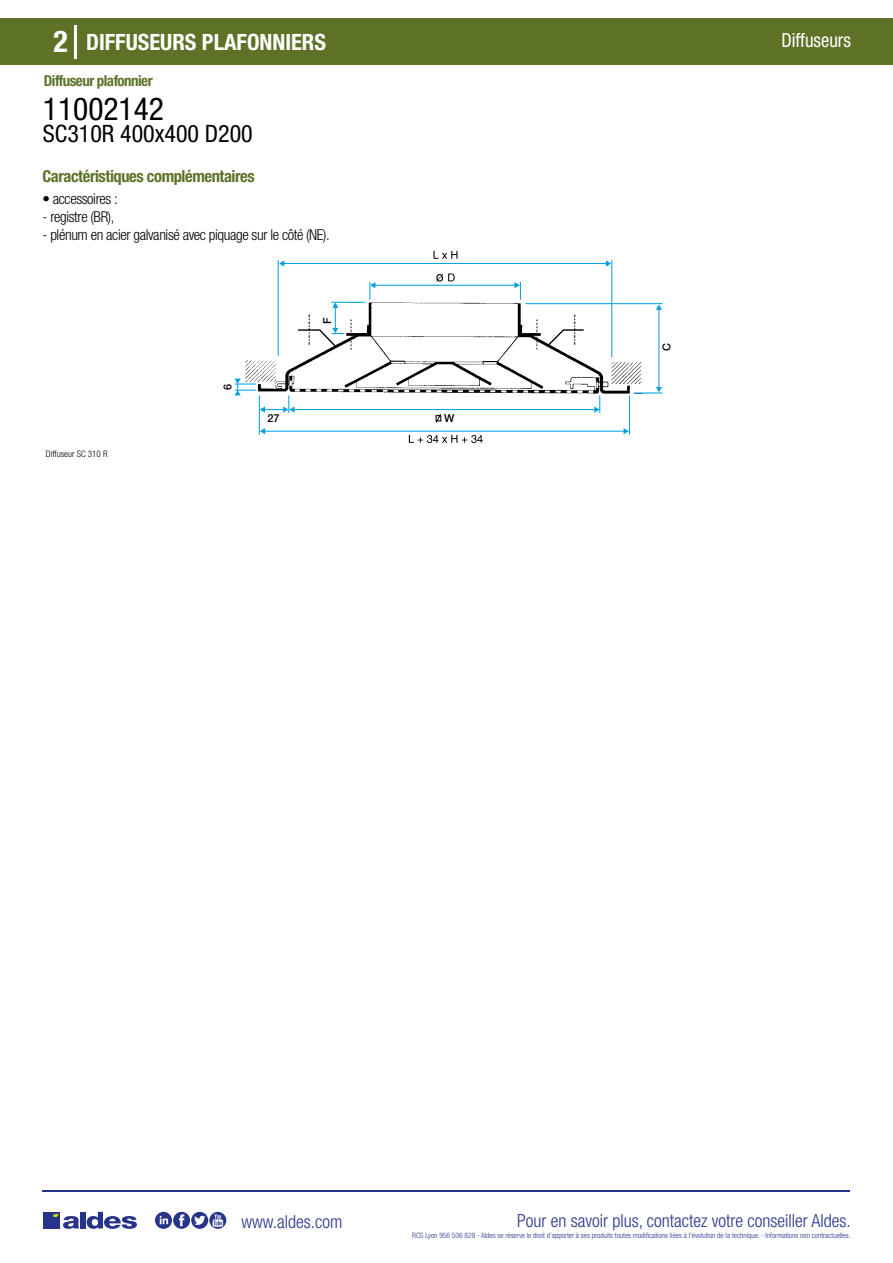
<style>
.page{position:relative;width:893px;height:1263px;background:#fff}
.page>*{position:absolute;margin:0;border:0;box-sizing:border-box;transform-origin:0 0}
.t1{font:condensed 31.5px "Helvetica Neue LT Std";color:#000}
.t2{font:700 condensed 30px "Helvetica Neue LT Std";color:#fff}
.t3{font:condensed 24px "Helvetica Neue LT Std";color:#000}
.t4{font:700 condensed 22.5px "Helvetica Neue LT Std";color:#fff}
.t5{font:condensed 19.5px "Helvetica Neue LT Std";color:#fff;scale:.95 1}
.t6{font:300 condensed 18px "Helvetica Neue";color:#28348b}
.t7{font:700 condensed 16.5px "Helvetica Neue LT Std";letter-spacing:-.025em;color:#5d7227}
.t8{font:300 condensed 15px "Helvetica Neue LT Std";letter-spacing:-.025em;color:#000}
.t9{font:700 condensed 15px "Helvetica Neue LT Std";letter-spacing:-.035em;color:#5d7227}
.t10{font:500 10.95px "Helvetica Neue";color:#000}
.t11{font:300 condensed 9px "Helvetica Neue";color:#000}
.t12{font:300 condensed 7.5px "Helvetica Neue";color:#28348b}
</style>
<div class="page">
<div style="left:0;top:18px;width:893px;height:46px;background:#5d7227"></div>
<hr style="left:74px;top:25px;width:2px;height:33px;background:#fff">
<hr style="left:43px;top:1190px;width:807px;height:1px;background:#28348b">
<svg style="left:155px;top:1212px;width:71px;height:17px"></svg>
<div style="left:43px;top:1212px;width:17px;height:16px;background:#28348b"></div>
<div style="left:80px;top:1212px;width:6px;height:16px;background:#28348b"></div>
<svg style="left:87px;top:1212px;width:50px;height:17px"></svg>
<svg style="left:53px;top:1213px;width:26px;height:16px"></svg>
<svg style="left:234px;top:250px;width:429px;height:193px"></svg>
<hr style="left:658px;top:306px;width:1px;height:82px;background:#009fe3">
<svg style="left:634px;top:387px;width:29px;height:6px"></svg>
<hr style="left:259px;top:395px;width:1px;height:39px;background:#009fe3">
<hr style="left:262px;top:431px;width:362px;height:1px;background:#009fe3">
<svg style="left:624px;top:428px;width:5px;height:6px"></svg>
<svg style="left:260px;top:428px;width:5px;height:6px"></svg>
<svg style="left:409px;top:435px;width:74px;height:8px"></svg>
<hr style="left:629px;top:395px;width:1px;height:39px;background:#009fe3">
<hr style="left:278px;top:260px;width:1px;height:96px;background:#009fe3">
<hr style="left:281px;top:263px;width:326px;height:1px;background:#009fe3">
<svg style="left:606px;top:260px;width:5px;height:7px"></svg>
<svg style="left:279px;top:260px;width:5px;height:7px"></svg>
<hr style="left:611px;top:260px;width:1px;height:97px;background:#009fe3">
<svg style="left:434px;top:251px;width:23px;height:8px"></svg>
<hr style="left:291px;top:409px;width:304px;height:1px;background:#009fe3">
<svg style="left:235px;top:379px;width:60px;height:34px"></svg>
<svg style="left:594px;top:395px;width:6px;height:18px"></svg>
<svg style="left:435px;top:413px;width:6px;height:10px"></svg>
<svg style="left:297px;top:273px;width:366px;height:87px"></svg>
<h2 class="t2" style="left:54px;top:24px;width:16px">2</h2>
<h3 class="t4" style="left:86px;top:28px;width:242px">DIFFUSEURS PLAFONNIERS</h3>
<h3 class="t5" style="left:781px;top:29px;width:75px">Diffuseurs</h3>
<h3 class="t9" style="left:44px;top:71px;width:110px">Diffuseur plafonnier</h3>
<h1 class="t1" style="left:43px;top:91px;width:122px">11002142</h1>
<h3 class="t3" style="left:43px;top:120px;width:211px">SC310R 400x400 D200</h3>
<h3 class="t7" style="left:43px;top:166px;width:214px">Caractéristiques complémentaires</h3>
<h3 class="t8" style="left:43px;top:190px;width:77px">• accessoires :</h3>
<h3 class="t8" style="left:43px;top:208px;width:73px">- registre (BR),</h3>
<h3 class="t8" style="left:43px;top:226px;width:289px">- plénum en acier galvanisé avec piquage sur le côté (NE).</h3>
<p class="t11" style="left:46px;top:449px;width:63px">Diffuseur SC 310 R</p>
<h3 class="t10" style="left:221px;top:390px;width:8px;rotate:-90deg">6</h3>
<h3 class="t10" style="left:321px;top:324px;width:8px;rotate:-90deg">F</h3>
<h3 class="t10" style="left:267px;top:411px;width:14px">27</h3>
<h3 class="t10" style="left:444px;top:411px;width:12px">W</h3>
<h3 class="t10" style="left:660px;top:351px;width:9px;rotate:-90deg">C</h3>
<h3 class="t6" style="left:241px;top:1211px;width:102px">www.aldes.com</h3>
<h3 class="t6" style="left:517px;top:1211px;width:335px">Pour en savoir plus, contactez votre conseiller Aldes.</h3>
<p class="t12" style="left:412px;top:1230px;width:440px">RCS Lyon 956 506 828 - Aldes se réserve le droit d’apporter à ses produits toutes modifications liées à l’évolution de la technique. - Informations non contractuelles.</p>
</div>
